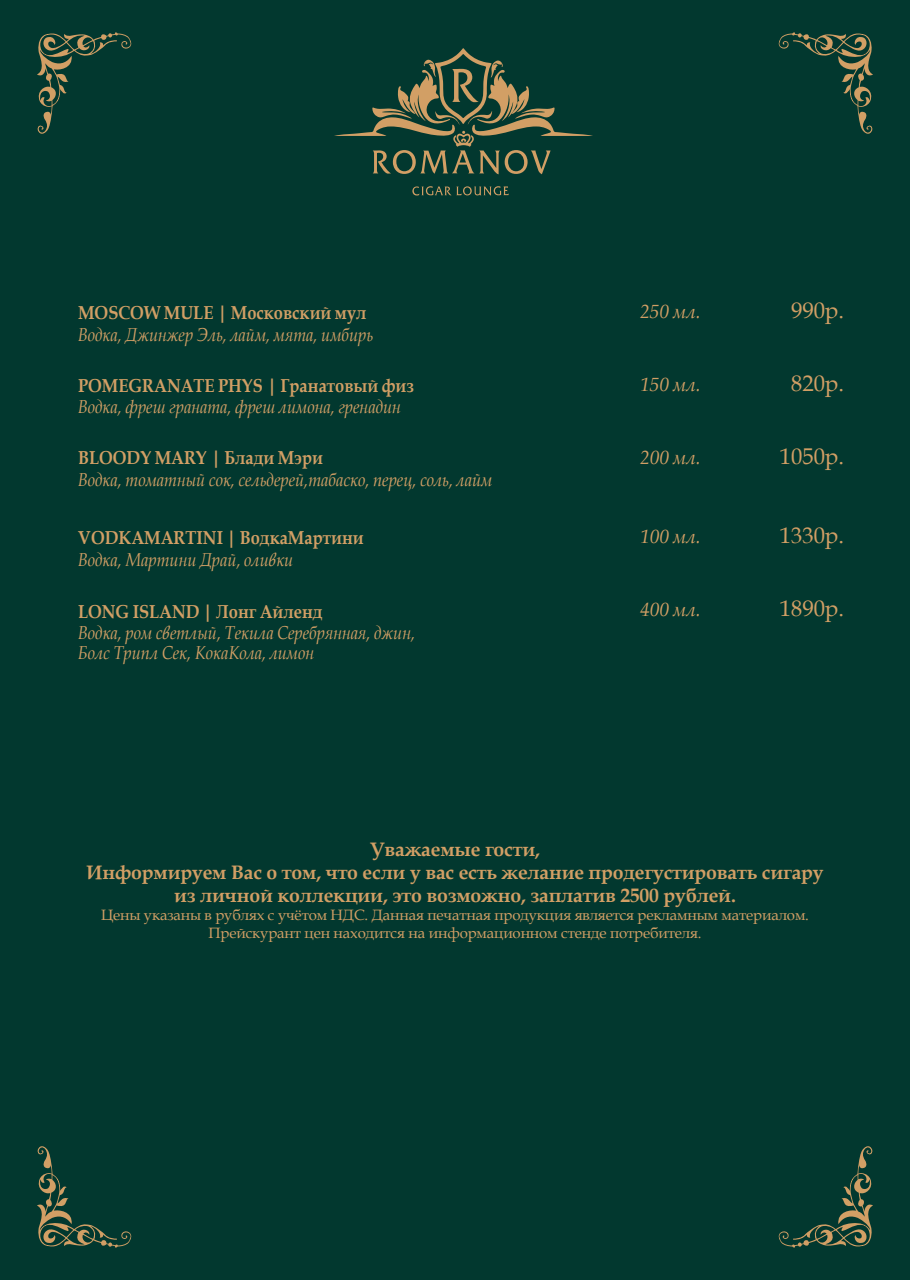
<style>
.page{position:relative;width:910px;height:1280px;background:#02382f}
.page>*{position:absolute;margin:0;border:0;box-sizing:border-box;transform-origin:0 0}
.t1{font:22.8px "Book Antiqua";color:#d29f65}
.t2{font:700 19.5px/23.4px "Book Antiqua";letter-spacing:-.01em;color:#d29f65;text-align:center}
.t3{font:italic 19.5px "Book Antiqua";color:#d29f65}
.t4{font:italic 18.75px/19.8px "Book Antiqua";color:#d29f65;scale:.88 1}
.t5{font:700 18.75px "Book Antiqua";color:#d29f65;scale:.88 1}
.t6{font:15px/18px "Book Antiqua";letter-spacing:-.01em;color:#d29f65;text-align:center}
</style>
<div class="page">
<svg style="left:778px;top:1146px;width:95px;height:102px"></svg>
<svg style="left:37px;top:1146px;width:95px;height:102px"></svg>
<svg style="left:778px;top:32px;width:95px;height:102px"></svg>
<svg style="left:37px;top:32px;width:95px;height:102px"></svg>
<svg style="left:412px;top:186px;width:97px;height:10px"></svg>
<svg style="left:334px;top:48px;width:259px;height:126px"></svg>
<p class="t5" style="left:78px;top:300px;width:329px">MOSCOW MULE | Московский мул</p>
<p class="t4" style="left:78px;top:324px;width:337px">Водка, Джинжер Эль, лайм, мята, имбирь</p>
<p class="t5" style="left:78px;top:372px;width:383px">POMEGRANATE PHYS | Гранатовый физ</p>
<p class="t4" style="left:78px;top:396px;width:369px">Водка, фреш граната, фреш лимона, гренадин</p>
<p class="t5" style="left:78px;top:445px;width:280px">BLOODY MARY | Блади Мэри</p>
<p class="t4" style="left:78px;top:469px;width:473px">Водка, томатный сок, сельдерей,табаско, перец, соль, лайм</p>
<p class="t5" style="left:78px;top:525px;width:326px">VODKAMARTINI | ВодкаМартини</p>
<p class="t4" style="left:78px;top:549px;width:247px">Водка, Мартини Драй, оливки</p>
<p class="t5" style="left:78px;top:598px;width:279px">LONG ISLAND | Лонг Айленд</p>
<p class="t4" style="left:78px;top:622px;width:385px">Водка, ром светлый, Текила Серебрянная, джин,<br>Болс Трипл Сек, КокаКола, лимон</p>
<p class="t3" style="left:640px;top:298px;width:62px">250 мл.</p>
<p class="t1" style="left:791px;top:295px;width:54px">990р.</p>
<p class="t3" style="left:640px;top:370px;width:62px">150 мл.</p>
<p class="t1" style="left:791px;top:367px;width:54px">820р.</p>
<p class="t3" style="left:640px;top:444px;width:62px">200 мл.</p>
<p class="t1" style="left:780px;top:440px;width:66px">1050р.</p>
<p class="t3" style="left:640px;top:523px;width:62px">100 мл.</p>
<p class="t1" style="left:780px;top:520px;width:66px">1330р.</p>
<p class="t3" style="left:640px;top:596px;width:62px">400 мл.</p>
<p class="t1" style="left:780px;top:593px;width:66px">1890р.</p>
<p class="t2" style="left:86px;top:837px;width:739px">Уважаемые гости,<br>Информируем Вас о том, что если у вас есть желание продегустировать сигару из личной коллекции, это возможно, заплатив 2500 рублей.</p>
<p class="t6" style="left:101px;top:906px;width:709px">Цены указаны в рублях с учётом НДС. Данная печатная продукция является рекламным материалом.<br>Прейскурант цен находится на информационном стенде потребителя.</p>
</div>
